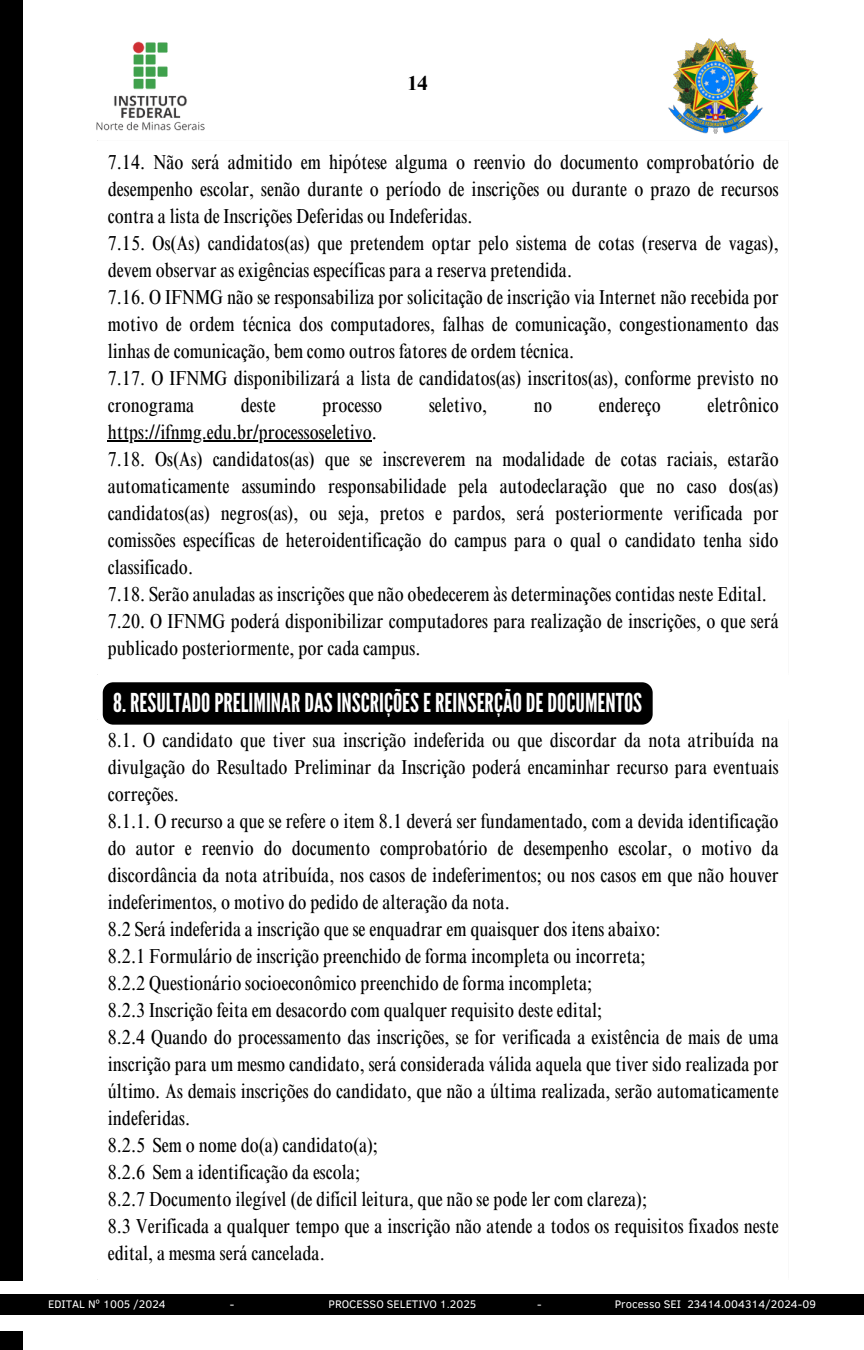
<style>
.page{position:relative;width:864px;height:1350px;background:#fff}
.page>*{position:absolute;margin:0;border:0;box-sizing:border-box;transform-origin:0 0}
.t1{font:26.1px "League Gothic";color:#fff}
.t2{font:condensed 20.25px/27px "Times NRMT Pro";color:#000}
.t3{font:700 20.25px "Times NRMT Pro";color:#000}
.t4{font:11.25px "Clear Sans";color:#fff}
</style>
<div class="page">
<hr style="left:108px;top:440px;width:264px;height:2px;background:#000">
<img style="left:668px;top:38px;width:95px;height:96px">
<div style="left:0;top:0;width:22px;height:1280px;background:#000"></div>
<div style="left:0;top:1332px;width:22px;height:18px;background:#000"></div>
<img style="left:96px;top:41px;width:109px;height:90px">
<div style="left:0;top:1294px;width:864px;height:21px;background:#000"></div>
<div style="left:103px;top:682px;width:550px;height:43px;background:#000;border-radius:11px"></div>
<p class="t3" style="left:407px;top:75px;width:22px">14</p>
<p class="t2" style="left:108px;top:151px;width:672px;text-align:justify">7.14. Não será admitido em hipótese alguma o reenvio do documento comprobatório de desempenho escolar, senão durante o período de inscrições ou durante o prazo de recursos contra a lista de Inscrições Deferidas ou Indeferidas.</p>
<p class="t2" style="left:108px;top:232px;width:672px">7.15. Os(As) candidatos(as) que pretendem optar pelo sistema de cotas (reserva de vagas), devem observar as exigências específicas para a reserva pretendida.</p>
<p class="t2" style="left:108px;top:286px;width:672px;text-align:justify">7.16. O IFNMG não se responsabiliza por solicitação de inscrição via Internet não recebida por motivo de ordem técnica dos computadores, falhas de comunicação, congestionamento das linhas de comunicação, bem como outros fatores de ordem técnica.</p>
<p class="t2" style="left:108px;top:367px;width:672px">7.17. O IFNMG disponibilizará a lista de candidatos(as) inscritos(as), conforme previsto no cronograma</p>
<p class="t2" style="left:241px;top:394px;width:37px">deste</p>
<p class="t2" style="left:322px;top:394px;width:61px">processo</p>
<p class="t2" style="left:429px;top:394px;width:60px">seletivo,</p>
<p class="t2" style="left:534px;top:394px;width:20px">no</p>
<p class="t2" style="left:599px;top:394px;width:64px">endereço</p>
<p class="t2" style="left:707px;top:394px;width:73px">eletrônico</p>
<p class="t2" style="left:108px;top:421px;width:672px">https://ifnmg.edu.br/processoseletivo.<br>7.18. Os(As) candidatos(as) que se inscreverem na modalidade de cotas raciais, estarão automaticamente assumindo responsabilidade pela autodeclaração que no caso dos(as)</p>
<p class="t2" style="left:108px;top:502px;width:672px">candidatos(as) negros(as), ou seja, pretos e pardos, será posteriormente verificada por comissões específicas de heteroidentificação do campus para o qual o candidato tenha sido classificado.<br>7.18. Serão anuladas as inscrições que não obedecerem às determinações contidas neste Edital.</p>
<p class="t2" style="left:108px;top:610px;width:672px">7.20. O IFNMG poderá disponibilizar computadores para realização de inscrições, o que será publicado posteriormente, por cada campus.</p>
<p class="t1" style="left:113px;top:688px;width:531px">8.RESULTADOPRELIMINARDASINSCRIÇÕESEREINSERÇÃODEDOCUMENTOS</p>
<p class="t2" style="left:108px;top:729px;width:672px;text-align:justify">8.1. O candidato que tiver sua inscrição indeferida ou que discordar da nota atribuída na divulgação do Resultado Preliminar da Inscrição poderá encaminhar recurso para eventuais correções.</p>
<h1 class="t2" style="left:108px;top:810px;width:672px;text-align:justify">8.1.1. O recurso a que se refere o item 8.1 deverá ser fundamentado, com a devida identificação do autor e reenvio do documento comprobatório de desempenho escolar, o motivo da discordância da nota atribuída, nos casos de indeferimentos; ou nos casos em que não houver indeferimentos, o motivo do pedido de alteração da nota.</h1>
<p class="t2" style="left:108px;top:918px;width:554px">8.2 Será indeferida a inscrição que se enquadrar em quaisquer dos itens abaixo:</p>
<p class="t2" style="left:108px;top:945px;width:539px">8.2.1 Formulário de inscrição preenchido de forma incompleta ou incorreta;</p>
<p class="t2" style="left:108px;top:972px;width:486px">8.2.2 Questionário socioeconômico preenchido de forma incompleta;</p>
<p class="t2" style="left:108px;top:999px;width:496px">8.2.3 Inscrição feita em desacordo com qualquer requisito deste edital;</p>
<p class="t2" style="left:108px;top:1026px;width:672px;text-align:justify">8.2.4 Quando do processamento das inscrições, se for verificada a existência de mais de uma inscrição para um mesmo candidato, será considerada válida aquela que tiver sido realizada por último. As demais inscrições do candidato, que não a última realizada, serão automaticamente indeferidas.</p>
<p class="t2" style="left:108px;top:1134px;width:272px">8.2.5 Sem o nome do(a) candidato(a);</p>
<p class="t2" style="left:108px;top:1161px;width:254px">8.2.6 Sem a identificação da escola;</p>
<p class="t2" style="left:108px;top:1188px;width:541px">8.2.7 Documento ilegível (de difícil leitura, que não se pode ler com clareza);</p>
<p class="t2" style="left:108px;top:1215px;width:672px">8.3 Verificada a qualquer tempo que a inscrição não atende a todos os requisitos fixados neste edital, a mesma será cancelada.</p>
<p class="t4" style="left:48px;top:1296px;width:119px">EDITAL Nº 1005 /2024</p>
<p class="t4" style="left:230px;top:1296px;width:6px">-</p>
<p class="t4" style="left:329px;top:1296px;width:149px">PROCESSO SELETIVO 1.2025</p>
<p class="t4" style="left:537px;top:1296px;width:6px">-</p>
<p class="t4" style="left:615px;top:1296px;width:203px">Processo SEI 23414.004314/2024-09</p>
</div>
